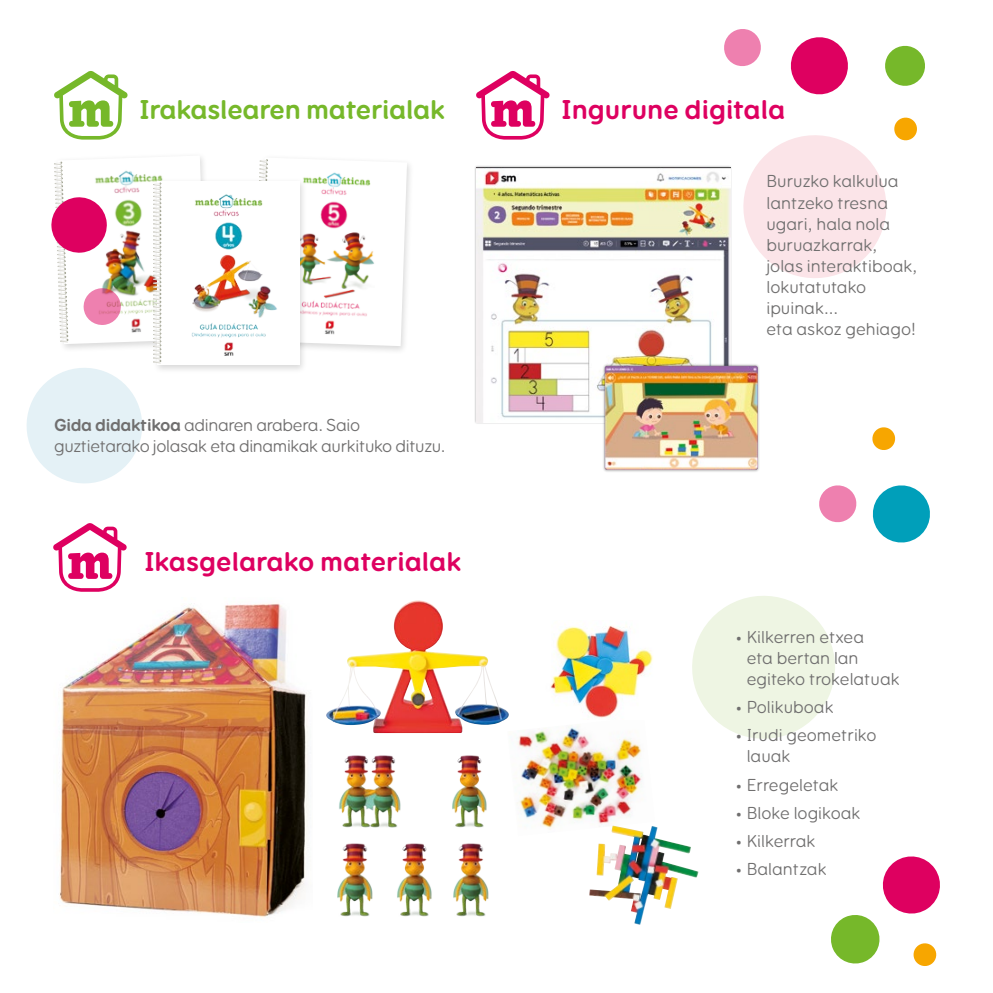
<style>
.page{position:relative;width:993px;height:993px;background:#fff}
.page>*{position:absolute;margin:0;border:0;box-sizing:border-box;transform-origin:0 0}
.t1{font:700 27.5px "SM Rounded";color:#de0060}
.t2{font:700 27.5px "SM Rounded";letter-spacing:-.01em;color:#76b82a}
.t3{font:17.5px/21px "SM Rounded";color:#706f6f}
.t4{font:17.5px/21px "SM Rounded";letter-spacing:-.02em;color:#706f6f}
.s1{font-weight:700}
</style>
<div class="page">
<svg style="left:692px;top:596px;width:143px;height:143px"></svg>
<svg style="left:53px;top:523px;width:74px;height:68px"></svg>
<div style="left:254px;top:154px;width:160px;height:200px;background:#000;opacity:.15"></div>
<svg style="left:254px;top:157px;width:153px;height:189px"></svg>
<svg style="left:54px;top:71px;width:74px;height:69px"></svg>
<svg style="left:476px;top:71px;width:74px;height:69px"></svg>
<div style="left:153px;top:177px;width:154px;height:196px;background:#000;opacity:.15"></div>
<img style="left:206px;top:181px;width:94px;height:183px">
<div style="left:474px;top:165px;width:258px;height:259px;background:#000;opacity:.35"></div>
<img style="left:476px;top:167px;width:253px;height:255px">
<div style="left:602px;top:363px;width:158px;height:109px;background:#000;opacity:.35"></div>
<img style="left:604px;top:365px;width:153px;height:104px">
<svg style="left:872px;top:485px;width:58px;height:58px"></svg>
<svg style="left:790px;top:37px;width:58px;height:58px"></svg>
<svg style="left:872px;top:427px;width:23px;height:23px"></svg>
<svg style="left:743px;top:117px;width:174px;height:161px"></svg>
<svg style="left:819px;top:485px;width:38px;height:38px"></svg>
<svg style="left:724px;top:29px;width:37px;height:37px"></svg>
<svg style="left:26px;top:157px;width:180px;height:327px"></svg>
<svg style="left:831px;top:856px;width:109px;height:110px"></svg>
<svg style="left:885px;top:45px;width:40px;height:41px"></svg>
<img style="left:508px;top:716px;width:135px;height:114px">
<img style="left:539px;top:626px;width:114px;height:93px">
<img style="left:589px;top:826px;width:109px;height:98px">
<img style="left:326px;top:600px;width:182px;height:132px">
<img style="left:397px;top:843px;width:92px;height:74px">
<img style="left:337px;top:843px;width:36px;height:74px">
<img style="left:452px;top:755px;width:35px;height:73px">
<img style="left:339px;top:755px;width:62px;height:73px">
<img style="left:59px;top:603px;width:249px;height:314px">
<h1 class="t2" style="left:139px;top:93px;width:307px">Irakaslearen materialak</h1>
<h1 class="t1" style="left:561px;top:93px;width:225px">Ingurune digitala</h1>
<p class="t4" style="left:54px;top:414px;width:393px"><span class="s1">Gida didaktikoa</span> adinaren arabera. Saio guztietarako jolasak eta dinamikak aurkituko dituzu.</p>
<h1 class="t1" style="left:144px;top:544px;width:318px">Ikasgelarako materialak</h1>
<p class="t3" style="left:766px;top:171px;width:152px">Buruzko kalkulua lantzeko tresna ugari, hala nola buruazkarrak, jolas interaktiboak, lokutatutako ipuinak...<br>eta askoz gehiago!</p>
<p class="t3" style="left:746px;top:626px;width:154px;text-indent:-12px">• Kilkerren etxea<br>eta bertan lan egiteko trokelatuak</p>
<p class="t3" style="left:734px;top:696px;width:100px">• Polikuboak</p>
<p class="t3" style="left:746px;top:724px;width:131px;text-indent:-12px">• Irudi geometriko lauak</p>
<p class="t3" style="left:734px;top:773px;width:105px">• Erregeletak</p>
<p class="t3" style="left:734px;top:802px;width:127px">• Bloke logikoak</p>
<p class="t3" style="left:734px;top:830px;width:82px">• Kilkerrak</p>
<p class="t3" style="left:734px;top:858px;width:93px">• Balantzak</p>
</div>
